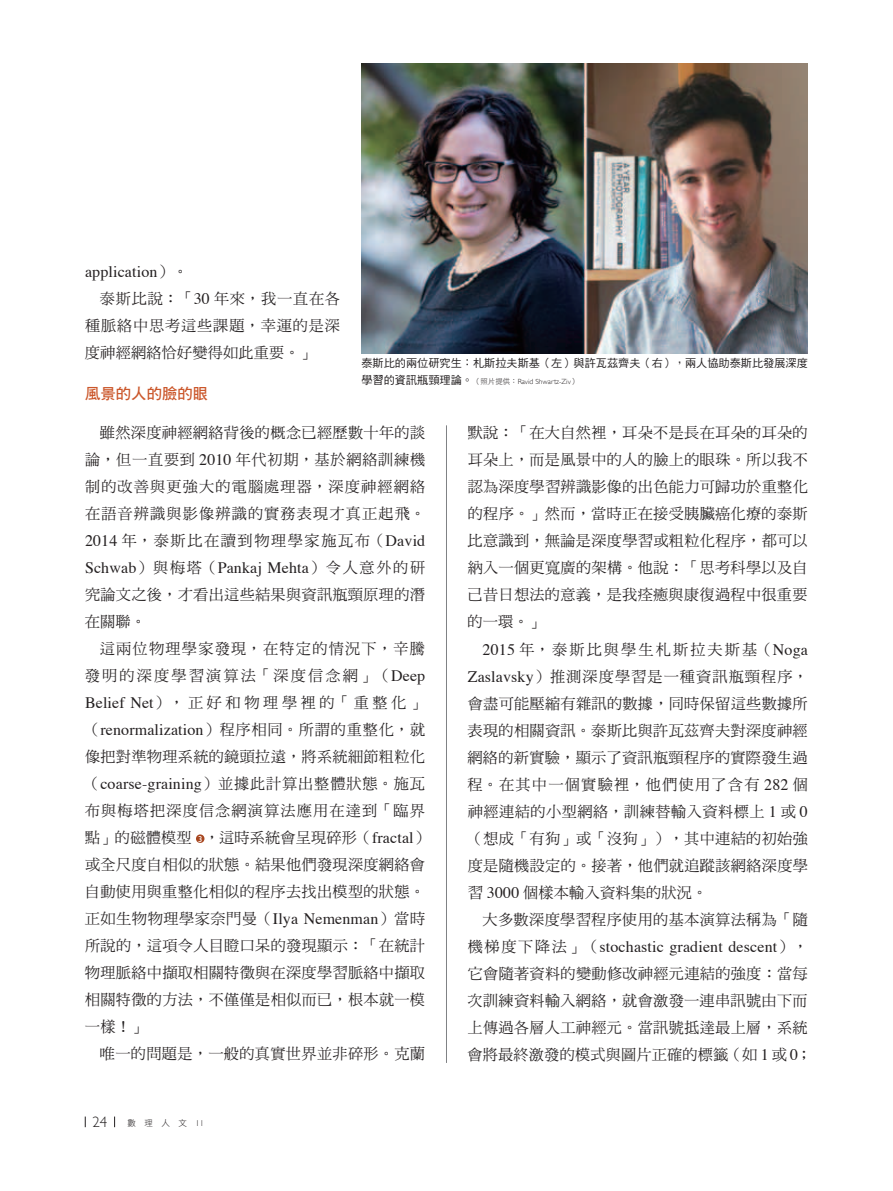
<style>
.page{position:relative;width:893px;height:1191px;background:#fff}
.page>*{position:absolute;margin:0;border:0;box-sizing:border-box;transform-origin:0 0}
.t1{font:15.9px "Times";letter-spacing:.01em;color:#231f20}
.t2{font:15.45px "DF Hei Std W7";color:#cb572b}
.t3{font:15.15px/27px "DF Ming Std W5";letter-spacing:.02em;color:#231f20;text-align:justify}
.t4{font:15.15px "DF Ming Std W5";letter-spacing:.07em;color:#231f20}
.t5{font:15.15px "DF Ming Std W5";letter-spacing:.08em;color:#231f20}
.t6{font:15.15px "DF Ming Std W5";letter-spacing:.05em;color:#231f20}
.t7{font:15.15px "DF Ming Std W5";letter-spacing:.055em;color:#231f20}
.t8{font:15.15px "DF Ming Std W5";letter-spacing:.235em;color:#231f20}
.t9{font:15.15px "DF Ming Std W5";letter-spacing:.135em;color:#231f20}
.t10{font:15.15px "DF Ming Std W5";letter-spacing:.14em;color:#231f20}
.t11{font:300 14.85px "Gill Sans";color:#231f20}
.t12{font:11.1px "DF Hei Std W5";color:#231f20}
.t13{font:8.55px "DF Hei Std W3";color:#231f20}
.t14{font:300 7.5px "Gill Sans";color:#231f20}
.s1{font-family:"DF Ming Std W5";font-size:15.15px}
.s2{font-family:"Times";font-size:15.9px}
.s3{font-family:"Gill Sans";font-size:8.55px;color:#fff}
.s4{font-family:"DF Hei Std W5";font-weight:400;font-size:11.1px}
.s5{font-family:"DF Hei Std W3";font-weight:400}
.s6{font-family:"Gill Sans";font-weight:300}
</style>
<div class="page">
<hr style="left:446px;top:425px;width:1px;height:638px;background:#808285">
<svg style="left:196px;top:834px;width:8px;height:9px"></svg>
<img style="left:361px;top:64px;width:447px;height:289px">
<p class="t1" style="left:85px;top:256px;width:105px">application<span class="s1">）。</span></p>
<p class="t3" style="left:85px;top:285px;width:257px;text-indent:15px">泰斯比說：「<span class="s2">30</span> 年來，我一直在各種脈絡中思考這些課題，幸運的是深度神經網絡恰好變得如此重要。」</p>
<p class="t2" style="left:85px;top:385px;width:125px">風景的人的臉的眼</p>
<p class="t3" style="left:85px;top:418px;width:342px;text-indent:15px">雖然深度神經網絡背後的概念已經歷數十年的談論，但一直要到 <span class="s2">2010</span> 年代初期，基於網絡訓練機制的改善與更強大的電腦處理器，深度神經網絡在語音辨識與影像辨識的實務表現才真正起飛。<span class="s2">2014</span> 年，泰斯比在讀到物理學家施瓦布（<span class="s2">David</span></p>
<p class="t1" style="left:85px;top:552px;width:342px">Schwab<span class="s1">）與梅塔（</span>Pankaj Mehta<span class="s1">）令人意外的研</span></p>
<p class="t3" style="left:85px;top:580px;width:342px">究論文之後，才看出這些結果與資訊瓶頸原理的潛</p>
<p class="t3" style="left:85px;top:607px;width:63px">在關聯。</p>
<p class="t5" style="left:100px;top:640px;width:327px">這兩位物理學家發現，在特定的情況下，辛騰</p>
<p class="t10" style="left:85px;top:667px;width:342px">發明的深度學習演算法「深度信念網」（<span class="s2">Deep</span></p>
<p class="t8" style="left:85px;top:694px;width:342px"><span class="s2">Belief Net</span>），正好和物理學裡的「重整化」</p>
<p class="t6" style="left:85px;top:721px;width:342px">（<span class="s2">renormalization</span>）程序相同。所謂的重整化，就</p>
<p class="t3" style="left:85px;top:742px;width:342px">像把對準物理系統的鏡頭拉遠，將系統細節粗粒化</p>
<p class="t7" style="left:85px;top:775px;width:342px">（<span class="s2">coarse-graining</span>）並據此計算出整體狀態。施瓦</p>
<p class="t4" style="left:85px;top:802px;width:342px">布與梅塔把深度信念網演算法應用在達到「臨界</p>
<p class="t3" style="left:85px;top:823px;width:346px">點」的磁體模型 <span class="s3">3</span> ，這時系統會呈現碎形（<span class="s2">fractal</span>）</p>
<p class="t3" style="left:85px;top:850px;width:342px">或全尺度自相似的狀態。結果他們發現深度網絡會</p>
<p class="t3" style="left:85px;top:877px;width:342px">自動使用與重整化相似的程序去找出模型的狀態。</p>
<p class="t3" style="left:85px;top:904px;width:342px">正如生物物理學家奈門曼（<span class="s2">Ilya Nemenman</span>）當時</p>
<p class="t3" style="left:85px;top:931px;width:342px">所說的，這項令人目瞪口呆的發現顯示：「在統計</p>
<p class="t3" style="left:85px;top:958px;width:342px">物理脈絡中擷取相關特徵與在深度學習脈絡中擷取</p>
<p class="t3" style="left:85px;top:985px;width:342px">相關特徵的方法，不僅僅是相似而已，根本就一模</p>
<p class="t3" style="left:85px;top:1012px;width:63px">一樣！」</p>
<p class="t3" style="left:100px;top:1039px;width:327px">唯一的問題是，一般的真實世界並非碎形。克蘭</p>
<p class="t12" style="left:361px;top:357px;width:448px">泰斯比的兩位研究生：札斯拉夫斯基（左）與許瓦茲齊夫（右），兩人協助泰斯比發展深度</p>
<p class="t14" style="left:361px;top:377px;width:218px"><span class="s4">學習的資訊瓶頸理論。</span><span class="s5">（照片提供：</span>Ravid Shwartz-Ziv<span class="s5">）</span></p>
<p class="t3" style="left:468px;top:419px;width:342px">默說：「在大自然裡，耳朵不是長在耳朵的耳朵的</p>
<p class="t3" style="left:468px;top:446px;width:342px">耳朵上，而是風景中的人的臉上的眼珠。所以我不</p>
<p class="t3" style="left:468px;top:473px;width:342px">認為深度學習辨識影像的出色能力可歸功於重整化</p>
<p class="t3" style="left:468px;top:500px;width:342px">的程序。」然而，當時正在接受胰臟癌化療的泰斯</p>
<p class="t3" style="left:468px;top:527px;width:342px">比意識到，無論是深度學習或粗粒化程序，都可以</p>
<p class="t3" style="left:468px;top:554px;width:342px">納入一個更寬廣的架構。他說：「思考科學以及自</p>
<p class="t3" style="left:468px;top:581px;width:342px">己昔日想法的意義，是我痊癒與康復過程中很重要</p>
<p class="t3" style="left:467px;top:608px;width:78px">的一環。」</p>
<p class="t9" style="left:483px;top:641px;width:327px"><span class="s2">2015</span> 年，泰斯比與學生札斯拉夫斯基（<span class="s2">Noga</span></p>
<p class="t4" style="left:468px;top:668px;width:342px"><span class="s2">Zaslavsky</span>）推測深度學習是一種資訊瓶頸程序，</p>
<p class="t3" style="left:468px;top:689px;width:342px">會盡可能壓縮有雜訊的數據，同時保留這些數據所</p>
<p class="t3" style="left:468px;top:716px;width:342px">表現的相關資訊。泰斯比與許瓦茲齊夫對深度神經</p>
<p class="t3" style="left:467px;top:743px;width:342px">網絡的新實驗，顯示了資訊瓶頸程序的實際發生過</p>
<p class="t5" style="left:467px;top:776px;width:342px">程。在其中一個實驗裡，他們使用了含有 <span class="s2">282</span> 個</p>
<p class="t3" style="left:468px;top:797px;width:342px">神經連結的小型網絡，訓練替輸入資料標上 <span class="s2">1</span> 或 <span class="s2">0</span></p>
<p class="t3" style="left:468px;top:824px;width:342px">（想成「有狗」或「沒狗」），其中連結的初始強</p>
<p class="t3" style="left:468px;top:851px;width:342px">度是隨機設定的。接著，他們就追蹤該網絡深度學</p>
<p class="t3" style="left:468px;top:878px;width:241px">習 <span class="s2">3000</span> 個樣本輸入資料集的狀況。</p>
<p class="t3" style="left:483px;top:905px;width:327px">大多數深度學習程序使用的基本演算法稱為「隨</p>
<p class="t1" style="left:468px;top:931px;width:342px"><span class="s1">機梯度下降法」（</span>stochastic gradient descent<span class="s1">），</span></p>
<p class="t3" style="left:467px;top:959px;width:346px;text-align:left">它會隨著資料的變動修改神經元連結的強度：當每次訓練資料輸入網絡，就會激發一連串訊號由下而上傳過各層人工神經元。當訊號抵達最上層，系統會將最終激發的模式與圖片正確的標籤（如 <span class="s2">1</span> 或 <span class="s2">0</span>；</p>
<p class="t11" style="left:92px;top:1110px;width:16px">24</p>
<p class="t13" style="left:128px;top:1118px;width:78px">數理人文<span class="s6">11</span></p>
</div>
